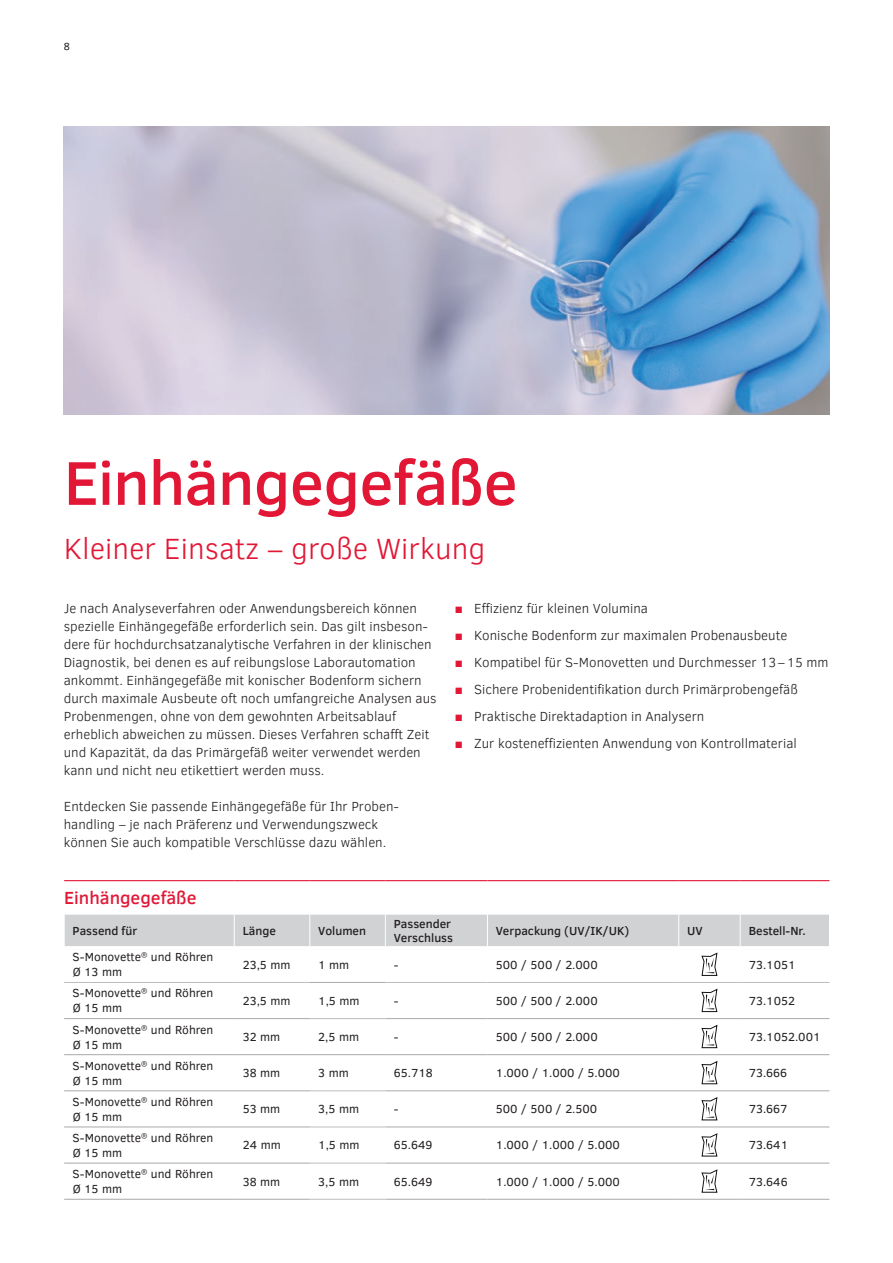
<style>
.page{position:relative;width:893px;height:1263px;background:#fff}
.page>*{position:absolute;margin:0;border:0;box-sizing:border-box;transform-origin:0 0}
.t1{font:500 63px "Clear Sans";letter-spacing:-.015em;color:#e21736}
.t2{font:300 30px "Clear Sans";color:#e21736}
.t3{font:500 18px "Clear Sans";color:#e21736}
.t4{font:300 13.5px/18px "Clear Sans";color:#231f20}
.t5{font:12px/15px "Clear Sans";color:#231f20}
.t6{font:500 12px/14.4px "Clear Sans";color:#231f20}
.t7{font:10.5px "Clear Sans";color:#231f20}
.s1{font-weight:400;color:#e21736}
</style>
<div class="page">
<img style="left:64px;top:127px;width:765px;height:288px">
<div style="left:65px;top:915px;width:764px;height:31px;background:#d1d2d4"></div>
<svg style="left:64px;top:952px;width:765px;height:247px"></svg>
<hr style="left:385px;top:915px;width:1px;height:31px;background:#fff">
<hr style="left:234px;top:915px;width:1px;height:31px;background:#fff">
<hr style="left:487px;top:915px;width:1px;height:31px;background:#fff">
<hr style="left:678px;top:915px;width:1px;height:31px;background:#fff">
<hr style="left:740px;top:915px;width:1px;height:31px;background:#fff">
<hr style="left:309px;top:915px;width:1px;height:31px;background:#fff">
<hr style="left:64px;top:982px;width:170px;height:1px;background:#bcbdc0">
<hr style="left:234px;top:982px;width:76px;height:1px;background:#bcbdc0">
<hr style="left:740px;top:982px;width:89px;height:1px;background:#bcbdc0">
<hr style="left:385px;top:982px;width:102px;height:1px;background:#bcbdc0">
<hr style="left:487px;top:982px;width:192px;height:1px;background:#bcbdc0">
<hr style="left:679px;top:982px;width:61px;height:1px;background:#bcbdc0">
<hr style="left:64px;top:1018px;width:170px;height:1px;background:#a8a9ad">
<hr style="left:234px;top:1018px;width:76px;height:1px;background:#a8a9ad">
<hr style="left:740px;top:1018px;width:89px;height:1px;background:#a8a9ad">
<hr style="left:385px;top:1018px;width:102px;height:1px;background:#a8a9ad">
<hr style="left:487px;top:1018px;width:192px;height:1px;background:#a8a9ad">
<hr style="left:679px;top:1018px;width:61px;height:1px;background:#a8a9ad">
<hr style="left:64px;top:1054px;width:170px;height:1px;background:#a8a9ad">
<hr style="left:234px;top:1054px;width:76px;height:1px;background:#a8a9ad">
<hr style="left:740px;top:1054px;width:89px;height:1px;background:#a8a9ad">
<hr style="left:385px;top:1054px;width:102px;height:1px;background:#a8a9ad">
<hr style="left:487px;top:1054px;width:192px;height:1px;background:#a8a9ad">
<hr style="left:679px;top:1054px;width:61px;height:1px;background:#a8a9ad">
<hr style="left:64px;top:1090px;width:170px;height:1px;background:#a8a9ad">
<hr style="left:234px;top:1090px;width:76px;height:1px;background:#a8a9ad">
<hr style="left:740px;top:1090px;width:89px;height:1px;background:#a8a9ad">
<hr style="left:385px;top:1090px;width:102px;height:1px;background:#a8a9ad">
<hr style="left:487px;top:1090px;width:192px;height:1px;background:#a8a9ad">
<hr style="left:679px;top:1090px;width:61px;height:1px;background:#a8a9ad">
<hr style="left:64px;top:1127px;width:170px;height:1px;background:#a8a9ad">
<hr style="left:234px;top:1127px;width:76px;height:1px;background:#a8a9ad">
<hr style="left:740px;top:1127px;width:89px;height:1px;background:#a8a9ad">
<hr style="left:64px;top:1163px;width:170px;height:1px;background:#a8a9ad">
<hr style="left:234px;top:1163px;width:76px;height:1px;background:#a8a9ad">
<hr style="left:740px;top:1163px;width:89px;height:1px;background:#a8a9ad">
<hr style="left:64px;top:1199px;width:170px;height:1px;background:#a8a9ad">
<hr style="left:234px;top:1199px;width:76px;height:1px;background:#a8a9ad">
<hr style="left:740px;top:1199px;width:89px;height:1px;background:#a8a9ad">
<hr style="left:385px;top:1127px;width:102px;height:1px;background:#a8a9ad">
<hr style="left:385px;top:1163px;width:102px;height:1px;background:#a8a9ad">
<hr style="left:385px;top:1199px;width:102px;height:1px;background:#a8a9ad">
<hr style="left:487px;top:1127px;width:192px;height:1px;background:#a8a9ad">
<hr style="left:679px;top:1127px;width:61px;height:1px;background:#a8a9ad">
<hr style="left:487px;top:1163px;width:192px;height:1px;background:#a8a9ad">
<hr style="left:679px;top:1163px;width:61px;height:1px;background:#a8a9ad">
<hr style="left:487px;top:1199px;width:192px;height:1px;background:#a8a9ad">
<hr style="left:679px;top:1199px;width:61px;height:1px;background:#a8a9ad">
<hr style="left:64px;top:880px;width:170px;height:1px;background:#e21736">
<hr style="left:234px;top:880px;width:76px;height:1px;background:#e21736">
<hr style="left:310px;top:880px;width:75px;height:1px;background:#e21736">
<hr style="left:385px;top:880px;width:102px;height:1px;background:#e21736">
<hr style="left:487px;top:880px;width:192px;height:1px;background:#e21736">
<hr style="left:679px;top:880px;width:61px;height:1px;background:#e21736">
<hr style="left:740px;top:880px;width:89px;height:1px;background:#e21736">
<hr style="left:310px;top:982px;width:75px;height:1px;background:#a8a9ad">
<hr style="left:310px;top:1018px;width:75px;height:1px;background:#bcbdc0">
<hr style="left:310px;top:1054px;width:75px;height:1px;background:#a8a9ad">
<hr style="left:310px;top:1090px;width:75px;height:1px;background:#bcbdc0">
<hr style="left:310px;top:1127px;width:75px;height:1px;background:#bcbdc0">
<hr style="left:310px;top:1163px;width:75px;height:1px;background:#bcbdc0">
<hr style="left:310px;top:1199px;width:75px;height:1px;background:#bcbdc0">
<svg style="left:701px;top:953px;width:17px;height:23px"></svg>
<svg style="left:701px;top:989px;width:17px;height:23px"></svg>
<svg style="left:701px;top:1025px;width:17px;height:23px"></svg>
<svg style="left:701px;top:1061px;width:17px;height:23px"></svg>
<svg style="left:701px;top:1097px;width:17px;height:24px"></svg>
<svg style="left:701px;top:1133px;width:17px;height:24px"></svg>
<svg style="left:701px;top:1169px;width:17px;height:24px"></svg>
<p class="t7" style="left:64px;top:39px;width:8px">8</p>
<h1 class="t1" style="left:64px;top:439px;width:455px">Einhängegefäße</h1>
<h2 class="t2" style="left:64px;top:529px;width:423px">Kleiner Einsatz – große Wirkung</h2>
<p class="t4" style="left:64px;top:599px;width:374px">Je nach Analyseverfahren oder Anwendungsbereich können spezielle Einhängegefäße erforderlich sein. Das gilt insbeson&shy;dere für hochdurchsatzanalytische Verfahren in der klinischen Diagnostik, bei denen es auf reibungslose Laborautomation ankommt. Einhängegefäße mit konischer Bodenform sichern durch maximale Ausbeute oft noch umfangreiche Analysen aus Probenmengen, ohne von dem gewohnten Arbeitsablauf erheblich abweichen zu müssen. Dieses Verfahren schafft Zeit und Kapazität, da das Primärgefäß weiter verwendet werden kann und nicht neu etikettiert werden muss.</p>
<p class="t4" style="left:64px;top:797px;width:337px">Entdecken Sie passende Einhängegefäße für Ihr Proben&shy;handling – je nach Präferenz und Verwendungszweck können Sie auch kompatible Verschlüsse dazu wählen.</p>
<p class="t4" style="left:455px;top:599px;width:195px"><span class="s1">■</span> Effizienz für kleinen Volumina</p>
<p class="t4" style="left:455px;top:626px;width:334px"><span class="s1">■</span> Konische Bodenform zur maximalen Probenausbeute</p>
<p class="t4" style="left:455px;top:653px;width:375px"><span class="s1">■</span> Kompatibel für S-Monovetten und Durchmesser 13–15 mm</p>
<p class="t4" style="left:455px;top:680px;width:344px"><span class="s1">■</span> Sichere Probenidentifikation durch Primärprobengefäß</p>
<p class="t4" style="left:455px;top:707px;width:251px"><span class="s1">■</span> Praktische Direktadaption in Analysern</p>
<p class="t4" style="left:455px;top:734px;width:343px"><span class="s1">■</span> Zur kosteneffizienten Anwendung von Kontrollmaterial</p>
<h3 class="t3" style="left:64px;top:885px;width:134px">Einhängegefäße</h3>
<p class="t6" style="left:73px;top:923px;width:66px">Passend für</p>
<p class="t6" style="left:243px;top:923px;width:35px">Länge</p>
<p class="t6" style="left:318px;top:923px;width:49px">Volumen</p>
<p class="t6" style="left:394px;top:916px;width:61px">Passender<br>Verschluss</p>
<p class="t6" style="left:496px;top:923px;width:135px">Verpackung (UV/IK/UK)</p>
<p class="t6" style="left:687px;top:923px;width:17px">UV</p>
<p class="t6" style="left:749px;top:923px;width:59px">Bestell-Nr.</p>
<p class="t5" style="left:73px;top:949px;width:142px">S-Monovette<sup>®</sup> und Röhren<br>Ø 13 mm</p>
<p class="t5" style="left:243px;top:957px;width:49px">23,5 mm</p>
<p class="t5" style="left:318px;top:957px;width:33px">1 mm</p>
<p class="t5" style="left:394px;top:957px;width:6px">-</p>
<p class="t5" style="left:496px;top:957px;width:103px">500 / 500 / 2.000</p>
<p class="t5" style="left:749px;top:957px;width:48px">73.1051</p>
<p class="t5" style="left:73px;top:986px;width:142px">S-Monovette<sup>®</sup> und Röhren<br>Ø 15 mm</p>
<p class="t5" style="left:243px;top:993px;width:49px">23,5 mm</p>
<p class="t5" style="left:318px;top:993px;width:43px">1,5 mm</p>
<p class="t5" style="left:394px;top:993px;width:6px">-</p>
<p class="t5" style="left:496px;top:993px;width:103px">500 / 500 / 2.000</p>
<p class="t5" style="left:749px;top:993px;width:48px">73.1052</p>
<p class="t5" style="left:73px;top:1022px;width:142px">S-Monovette<sup>®</sup> und Röhren<br>Ø 15 mm</p>
<p class="t5" style="left:243px;top:1029px;width:39px">32 mm</p>
<p class="t5" style="left:318px;top:1029px;width:42px">2,5 mm</p>
<p class="t5" style="left:394px;top:1029px;width:6px">-</p>
<p class="t5" style="left:496px;top:1029px;width:103px">500 / 500 / 2.000</p>
<p class="t5" style="left:749px;top:1029px;width:73px">73.1052.001</p>
<p class="t5" style="left:73px;top:1058px;width:142px">S-Monovette<sup>®</sup> und Röhren<br>Ø 15 mm</p>
<p class="t5" style="left:243px;top:1065px;width:39px">38 mm</p>
<p class="t5" style="left:318px;top:1065px;width:32px">3 mm</p>
<p class="t5" style="left:394px;top:1065px;width:40px">65.718</p>
<p class="t5" style="left:496px;top:1065px;width:126px">1.000 / 1.000 / 5.000</p>
<p class="t5" style="left:749px;top:1065px;width:40px">73.666</p>
<p class="t5" style="left:73px;top:1094px;width:142px">S-Monovette<sup>®</sup> und Röhren<br>Ø 15 mm</p>
<p class="t5" style="left:243px;top:1101px;width:39px">53 mm</p>
<p class="t5" style="left:318px;top:1101px;width:42px">3,5 mm</p>
<p class="t5" style="left:394px;top:1101px;width:6px">-</p>
<p class="t5" style="left:496px;top:1101px;width:103px">500 / 500 / 2.500</p>
<p class="t5" style="left:749px;top:1101px;width:40px">73.667</p>
<p class="t5" style="left:73px;top:1130px;width:142px">S-Monovette<sup>®</sup> und Röhren<br>Ø 15 mm</p>
<p class="t5" style="left:243px;top:1138px;width:39px">24 mm</p>
<p class="t5" style="left:318px;top:1138px;width:43px">1,5 mm</p>
<p class="t5" style="left:394px;top:1138px;width:40px">65.649</p>
<p class="t5" style="left:496px;top:1138px;width:126px">1.000 / 1.000 / 5.000</p>
<p class="t5" style="left:749px;top:1138px;width:41px">73.641</p>
<p class="t5" style="left:73px;top:1166px;width:142px">S-Monovette<sup>®</sup> und Röhren<br>Ø 15 mm</p>
<p class="t5" style="left:243px;top:1174px;width:39px">38 mm</p>
<p class="t5" style="left:318px;top:1174px;width:42px">3,5 mm</p>
<p class="t5" style="left:394px;top:1174px;width:40px">65.649</p>
<p class="t5" style="left:496px;top:1174px;width:126px">1.000 / 1.000 / 5.000</p>
<p class="t5" style="left:749px;top:1174px;width:40px">73.646</p>
</div>
